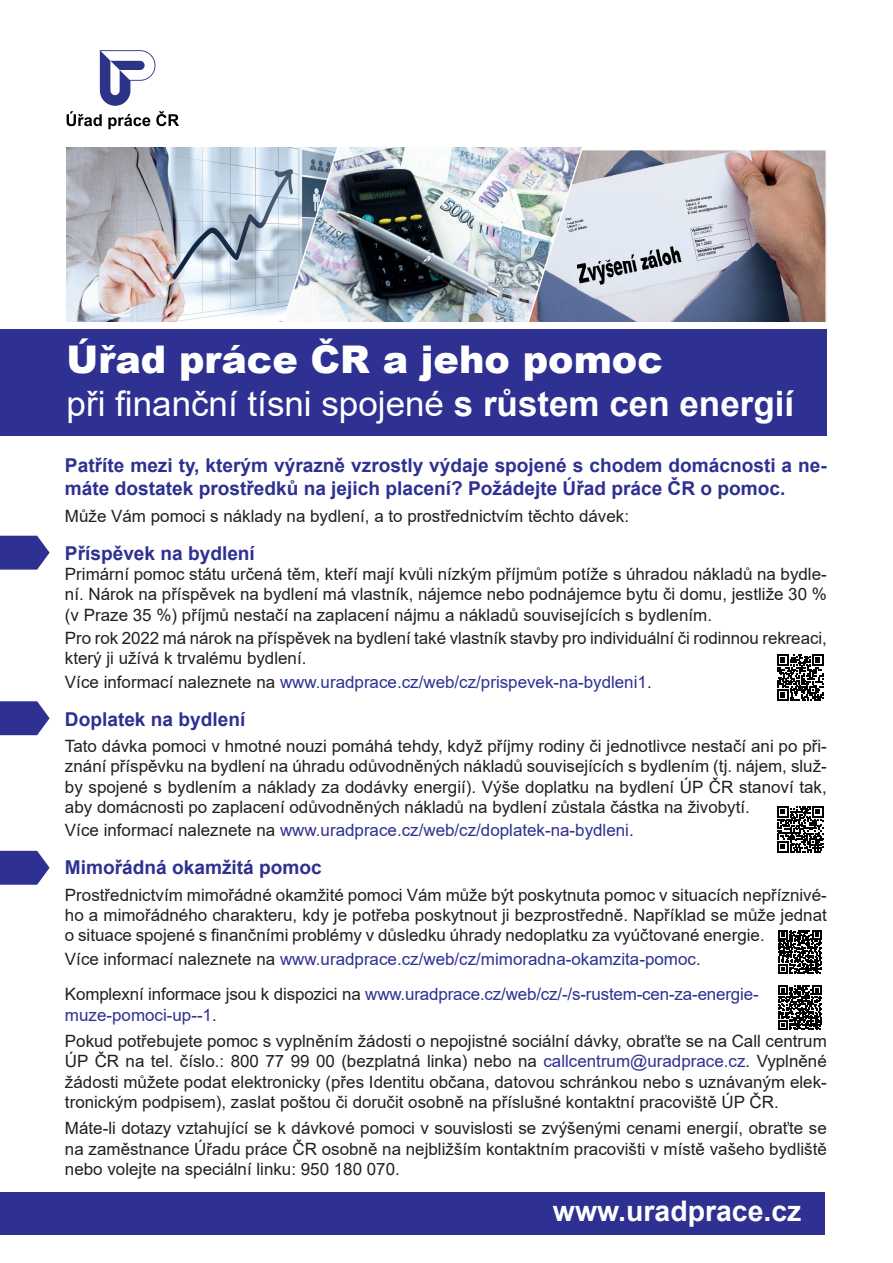
<style>
.page{position:relative;width:893px;height:1263px;background:#fff}
.page>*{position:absolute;margin:0;border:0;box-sizing:border-box;transform-origin:0 0}
.t1{font:900 38.25px "Arial";color:#fff}
.t2{font:34.95px "Arial";color:#fff}
.t3{font:700 28.35px "Arial";color:#fff}
.t4{font:700 19.05px/23px "Arial";color:#2e3092}
.t5{font:16.95px/20.4px "Arial";color:#231f20;text-align:justify}
.t6{font:16.95px/35.4px "Arial";color:#2e3092}
.s1{font-weight:700}
.s2{color:#231f20}
.s3{color:#2e3092}
</style>
<div class="page">
<svg style="left:0;top:536px;width:50px;height:34px;background:#4b4da1"></svg>
<div style="left:0;top:1192px;width:825px;height:42px;background:#2e3092"></div>
<svg style="left:0;top:701px;width:50px;height:34px;background:#4b4ca1"></svg>
<svg style="left:0;top:851px;width:50px;height:34px;background:#4b4ca1"></svg>
<img style="left:585px;top:151px;width:240px;height:171px">
<img style="left:340px;top:147px;width:245px;height:175px">
<svg style="left:66px;top:147px;width:274px;height:175px;background:#bdc4ce"></svg>
<svg style="left:67px;top:50px;width:112px;height:79px"></svg>
<div style="left:0;top:327px;width:827px;height:108px;background:#2e3092"></div>
<div style="left:0;top:322px;width:893px;height:6px;background:#fff"></div>
<svg style="left:777px;top:654px;width:46px;height:47px"></svg>
<svg style="left:778px;top:930px;width:44px;height:44px"></svg>
<svg style="left:778px;top:986px;width:44px;height:44px"></svg>
<svg style="left:777px;top:806px;width:46px;height:46px"></svg>
<h1 class="t1" style="left:67px;top:331px;width:598px">Úřad práce ČR a jeho pomoc</h1>
<h2 class="t2" style="left:67px;top:385px;width:729px">při finanční tísni spojené <span class="s1">s růstem cen energií</span></h2>
<p class="t4" style="left:65px;top:454px;width:763px">Patříte mezi ty, kterým výrazně vzrostly výdaje spojené s chodem domácnosti a ne&shy;máte dostatek prostředků na jejich placení? Požádejte Úřad práce ČR o pomoc.</p>
<p class="t5" style="left:65px;top:505px;width:565px">Může Vám pomoci s náklady na bydlení, a to prostřednictvím těchto dávek:</p>
<p class="t4" style="left:65px;top:541px;width:191px">Příspěvek na bydlení</p>
<p class="t5" style="left:65px;top:564px;width:763px">Primární pomoc státu určená těm, kteří mají kvůli nízkým příjmům potíže s úhradou nákladů na bydle&shy;ní. Nárok na příspěvek na bydlení má vlastník, nájemce nebo podnájemce bytu či domu, jestliže 30 % (v Praze 35 %) příjmů nestačí na zaplacení nájmu a nákladů souvisejících s bydlením.</p>
<p class="t5" style="left:65px;top:628px;width:763px">Pro rok 2022 má nárok na příspěvek na bydlení také vlastník stavby pro individuální či rodinnou rekreaci, který ji užívá k trvalému bydlení.</p>
<p class="t6" style="left:65px;top:664px;width:588px"><span class="s2">Více informací naleznete na</span> www.uradprace.cz/web/cz/prispevek-na-bydleni1<span class="s2">.</span></p>
<p class="t4" style="left:65px;top:708px;width:182px">Doplatek na bydlení</p>
<p class="t5" style="left:65px;top:736px;width:763px">Tato dávka pomoci v hmotné nouzi pomáhá tehdy, když příjmy rodiny či jednotlivce nestačí ani po při&shy;znání příspěvku na bydlení na úhradu odůvodněných nákladů souvisejících s bydlením (tj. nájem, služ&shy;by spojené s bydlením a náklady za dodávky energií). Výše doplatku na bydlení ÚP ČR stanoví tak, aby domácnosti po zaplacení odůvodněných nákladů na bydlení zůstala částka na živobytí.</p>
<p class="t6" style="left:65px;top:813px;width:570px"><span class="s2">Více informací naleznete na</span> www.uradprace.cz/web/cz/doplatek-na-bydleni<span class="s2">.</span></p>
<p class="t4" style="left:65px;top:856px;width:258px">Mimořádná okamžitá pomoc</p>
<p class="t5" style="left:65px;top:885px;width:763px">Prostřednictvím mimořádné okamžité pomoci Vám může být poskytnuta pomoc v situacích nepříznivé&shy;ho a mimořádného charakteru, kdy je potřeba poskytnout ji bezprostředně. Například se může jednat o situace spojené s finančními problémy v důsledku úhrady nedoplatku za vyúčtované energie.</p>
<p class="t6" style="left:65px;top:941px;width:695px"><span class="s2">Více informací naleznete na</span> www.uradprace.cz/web/cz/mimoradna-okamzita-pomoc<span class="s2">.<br>Komplexní informace jsou k dispozici na</span> www.uradprace.cz/web/cz/-/s-rustem-cen-za-energie-</p>
<p class="t5" style="left:65px;top:1002px;width:763px;line-height:26.4px"><span class="s3">muze-pomoci-up--1</span>.<br>Pokud potřebujete pomoc s vyplněním žádosti o nepojistné sociální dávky, obraťte se na Call centrum</p>
<p class="t5" style="left:65px;top:1051px;width:763px">ÚP ČR na tel. číslo.: 800 77 99 00 (bezplatná linka) nebo na <span class="s3">callcentrum@uradprace.cz</span>. Vyplněné žádosti můžete podat elektronicky (přes Identitu občana, datovou schránkou nebo s uznávaným elek&shy;tronickým podpisem), zaslat poštou či doručit osobně na příslušné kontaktní pracoviště ÚP ČR.</p>
<p class="t5" style="left:65px;top:1118px;width:763px">Máte-li dotazy vztahující se k dávkové pomoci v souvislosti se zvýšenými cenami energií, obraťte se na zaměstnance Úřadu práce ČR osobně na nejbližším kontaktním pracovišti v místě vašeho bydliště nebo volejte na speciální linku: 950 180 070.</p>
<h3 class="t3" style="left:553px;top:1195px;width:250px">www.uradprace.cz</h3>
</div>
